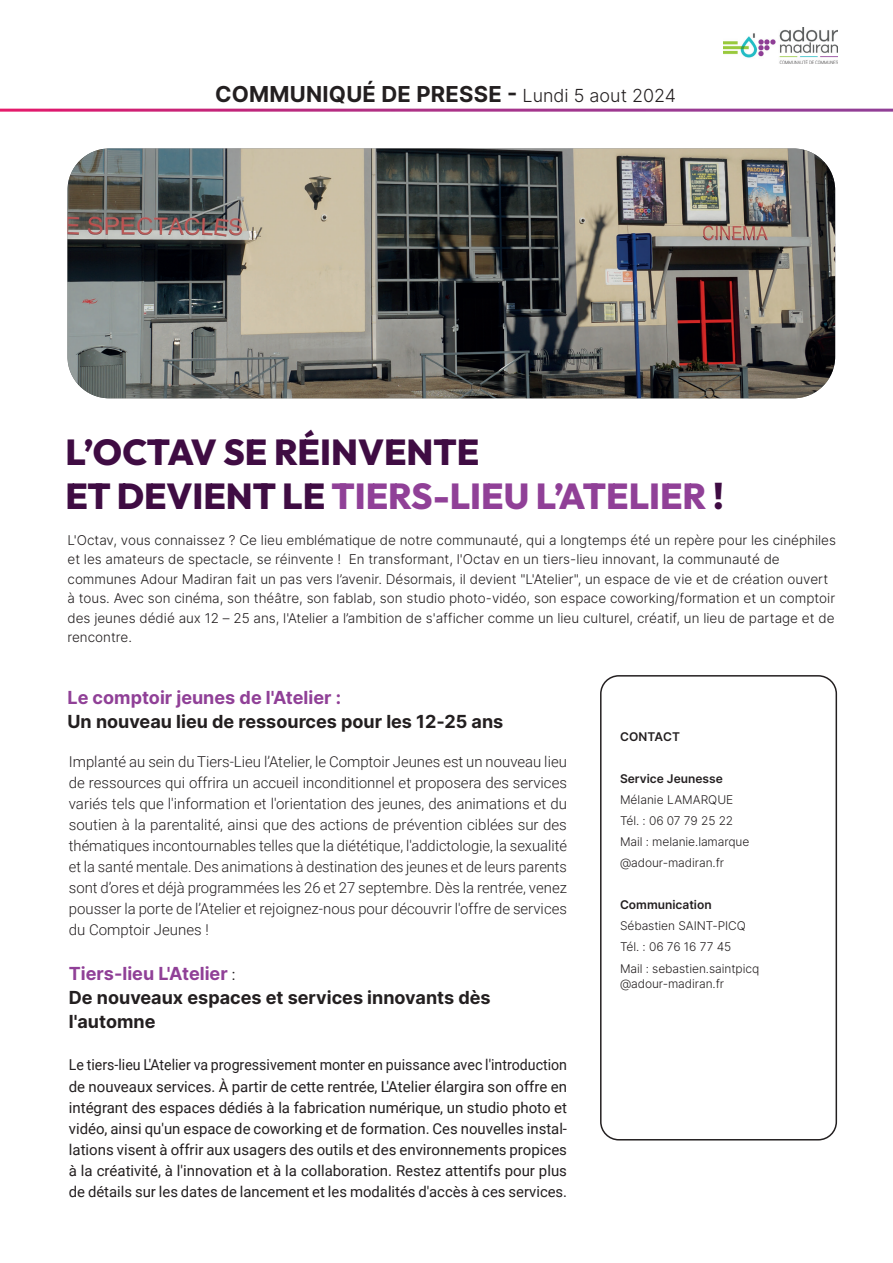
<style>
.page{position:relative;width:893px;height:1263px;background:#fff}
.page>*{position:absolute;margin:0;border:0;box-sizing:border-box;transform-origin:0 0}
.t1{font:800 36px/43.5px "Outfit";color:#3f0c43}
.t2{font:700 21.9px "Inter";letter-spacing:.01em;color:#231f20}
.t3{font:700 18px/24px "Inter";color:#231f20}
.t4{font:700 18px "Inter";color:#904097}
.t5{font:300 15px/21px "Roboto";color:#231f20;text-align:justify}
.t6{font:15px/21px "Roboto";color:#231f20;text-align:justify;scale:.95 1}
.t7{font:300 13.5px/19.5px "Inter";color:#231f20}
.t8{font:300 12px/21px "Inter";letter-spacing:-.005em;color:#231f20}
.t9{font:600 12px "Inter";color:#231f20}
.s1{font-weight:300;font-size:18px}
.s2{color:#904097}
.s3{font-family:"Roboto";font-weight:400;font-size:15px}
</style>
<div class="page">
<img style="left:68px;top:148px;width:767px;height:250px">
<img style="left:724px;top:27px;width:113px;height:37px">
<div style="left:600px;top:675px;width:237px;height:465px;border:2px solid #231f20;border-radius:18px"></div>
<h2 class="t2" style="left:215px;top:78px;width:463px">COMMUNIQUÉ DE PRESSE - <span class="s1">Lundi 5 aout 2024</span></h2>
<h1 class="t1" style="left:66px;top:433px;width:660px">L’OCTAV SE RÉINVENTE<br>ET DEVIENT LE <span class="s2">TIERS-LIEU L’ATELIER</span> !</h1>
<p class="t7" style="left:68px;top:530px;width:770px">L'Octav, vous connaissez ? Ce lieu emblématique de notre communauté, qui a longtemps été un repère pour les cinéphiles et les amateurs de spectacle, se réinvente ! En transformant, l'Octav en un tiers-lieu innovant, la communauté de communes Adour Madiran fait un pas vers l’avenir. Désormais, il devient "L'Atelier", un espace de vie et de création ouvert à tous. Avec son cinéma, son théâtre, son fablab, son studio photo-vidéo, son espace coworking/formation et un comptoir des jeunes dédié aux 12 – 25 ans, l'Atelier a l’ambition de s'afficher comme un lieu culturel, créatif, un lieu de partage et de rencontre.</p>
<p class="t4" style="left:68px;top:684px;width:275px">Le comptoir jeunes de l'Atelier :</p>
<p class="t3" style="left:68px;top:709px;width:437px">Un nouveau lieu de ressources pour les 12-25 ans</p>
<p class="t5" style="left:69px;top:751px;width:500px">Implanté au sein du Tiers-Lieu l’Atelier, le Comptoir Jeunes est un nouveau lieu de ressources qui offrira un accueil inconditionnel et proposera des services variés tels que l'information et l'orientation des jeunes, des animations et du soutien à la parentalité, ainsi que des actions de prévention ciblées sur des thématiques incontournables telles que la diététique, l'addictologie, la sexualité et la santé mentale. Des animations à destination des jeunes et de leurs parents sont d’ores et déjà programmées les 26 et 27 septembre. Dès la rentrée, venez pousser la porte de l’Atelier et rejoignez-nous pour découvrir l'offre de services du Comptoir Jeunes !</p>
<p class="t3" style="left:69px;top:961px;width:423px"><span class="s2">Tiers-lieu L'Atelier</span> <span class="s3">:<br></span>De nouveaux espaces et services innovants dès l'automne</p>
<p class="t6" style="left:69px;top:1054px;width:526px">Le tiers-lieu L'Atelier va progressivement monter en puissance avec l'introduction de nouveaux services. À partir de cette rentrée, L'Atelier élargira son offre en intégrant des espaces dédiés à la fabrication numérique, un studio photo et vidéo, ainsi qu'un espace de coworking et de formation. Ces nouvelles instal&shy;lations visent à offrir aux usagers des outils et des environnements propices à la créativité, à l'innovation et à la collaboration. Restez attentifs pour plus de détails sur les dates de lancement et les modalités d'accès à ces services.</p>
<p class="t9" style="left:620px;top:728px;width:61px">CONTACT</p>
<p class="t9" style="left:620px;top:770px;width:104px">Service Jeunesse</p>
<p class="t8" style="left:620px;top:789px;width:131px">Mélanie LAMARQUE<br>Tél. : 06 07 79 25 22<br>Mail : melanie.lamarque @adour-madiran.fr</p>
<p class="t9" style="left:620px;top:896px;width:93px">Communication</p>
<p class="t8" style="left:620px;top:915px;width:141px">Sébastien SAINT-PICQ<br>Tél. : 06 76 16 77 45<br>Mail : sebastien.saintpicq</p>
<p class="t8" style="left:620px;top:972px;width:106px">@adour-madiran.fr</p>
</div>
